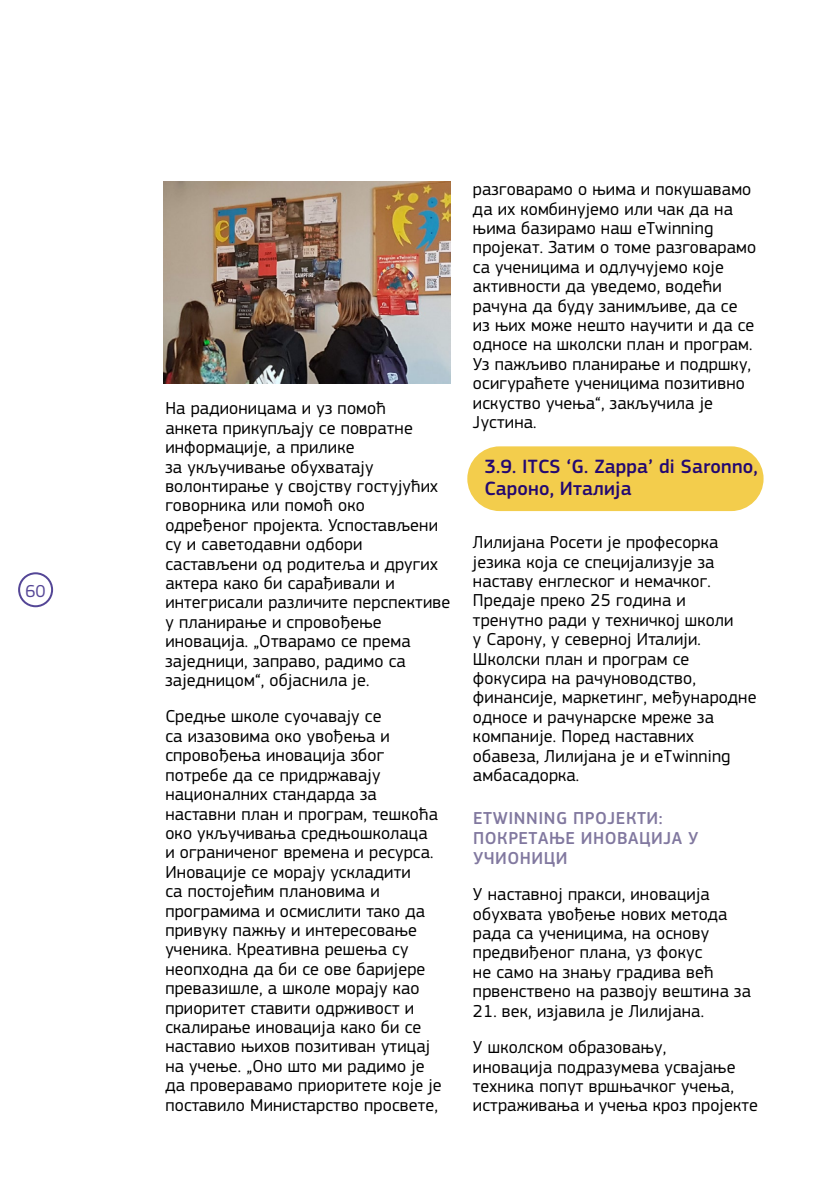
<style>
.page{position:relative;width:840px;height:1191px;background:#fff}
.page>*{position:absolute;margin:0;border:0;box-sizing:border-box;transform-origin:0 0}
.t1{font:500 20px/22px "EC Square Sans Pro";letter-spacing:.01em;color:#230871}
.t2{font:18px/19.4px "EC Square Sans Pro";letter-spacing:.01em;color:#000}
.t3{font:500 18px/20px "EC Square Sans Pro";letter-spacing:.03em;color:#81789f}
.t4{font:18px "EC Square Sans Pro";color:#554696}
</style>
<div class="page">
<div style="left:18px;top:572px;width:35px;height:35px;border:2px solid #544696;border-radius:50%"></div>
<div style="left:467px;top:446px;width:296px;height:65px;background:#f3cd4c;border-radius:32px"></div>
<img style="left:164px;top:182px;width:286px;height:202px">
<p class="t4" style="left:26px;top:580px;width:22px">60</p>
<p class="t2" style="left:165px;top:399px;width:286px">На радионицама и уз помоћ<br>анкета прикупљају се повратне информације, а прилике<br>за укључивање обухватају волонтирање у својству гостујућих говорника или помоћ око одређеног пројекта. Успостављени су и саветодавни одбори састављени од родитеља и других актера како би сарађивали и интегрисали различите перспективе у планирање и спровођење иновација. „Отварамо се према заједници, заправо, радимо са заједницом“, објаснила је.</p>
<p class="t2" style="left:165px;top:707px;width:278px">Средње школе суочавају се<br>са изазовима око увођења и спровођења иновација због потребе да се придржавају националних стандарда за наставни план и програм, тешкоћа око укључивања средњошколаца<br>и ограниченог времена и ресурса.<br>Иновације се морају ускладити<br>са постојећим плановима и програмима и осмислити тако да привуку пажњу и интересовање ученика. Креативна решења су неопходна да би се ове баријере превазишле, а школе морају као приоритет ставити одрживост и скалирање иновација како би се наставио њихов позитиван утицај на учење. „Оно што ми радимо је да проверавамо приоритете које је поставило Министарство просвете,</p>
<p class="t2" style="left:472px;top:180px;width:284px">разговарамо о њима и покушавамо да их комбинујемо или чак да на њима базирамо наш eTwinning пројекат. Затим о томе разговарамо са ученицима и одлучујемо које активности да уведемо, водећи рачуна да буду занимљиве, да се из њих може нешто научити и да се односе на школски план и програм.<br>Уз пажљиво планирање и подршку, осигураћете ученицима позитивно искуство учења“, закључила је<br>Јустина.</p>
<p class="t1" style="left:484px;top:455px;width:275px">3.9. ITCS ‘G. Zappa’ di Saronno,<br>Сароно, Италија</p>
<p class="t2" style="left:472px;top:532px;width:285px">Лилијана Росети је професорка језика која се специјализује за наставу енглеског и немачког.<br>Предаје преко 25 година и тренутно ради у техничкој школи<br>у Сарону, у северној Италији.<br>Школски план и програм се фокусира на рачуноводство, финансије, маркетинг, међународне односе и рачунарске мреже за компаније. Поред наставних обавеза, Лилијана је и eTwinning амбасадорка.</p>
<p class="t3" style="left:473px;top:808px;width:227px">ETWINNING ПРОЈЕКТИ:<br>ПОКРЕТАЊЕ ИНОВАЦИЈА У<br>УЧИОНИЦИ</p>
<p class="t2" style="left:472px;top:884px;width:279px">У наставној пракси, иновација обухвата увођење нових метода рада са ученицима, на основу предвиђеног плана, уз фокус<br>не само на знању градива већ првенствено на развоју вештина за</p>
<p class="t2" style="left:472px;top:992px;width:232px;line-height:36.4px">21. век, изјавила је Лилијана.<br>У школском образовању,</p>
<p class="t2" style="left:472px;top:1057px;width:286px">иновација подразумева усвајање техника попут вршњачког учења, истраживања и учења кроз пројекте</p>
</div>
